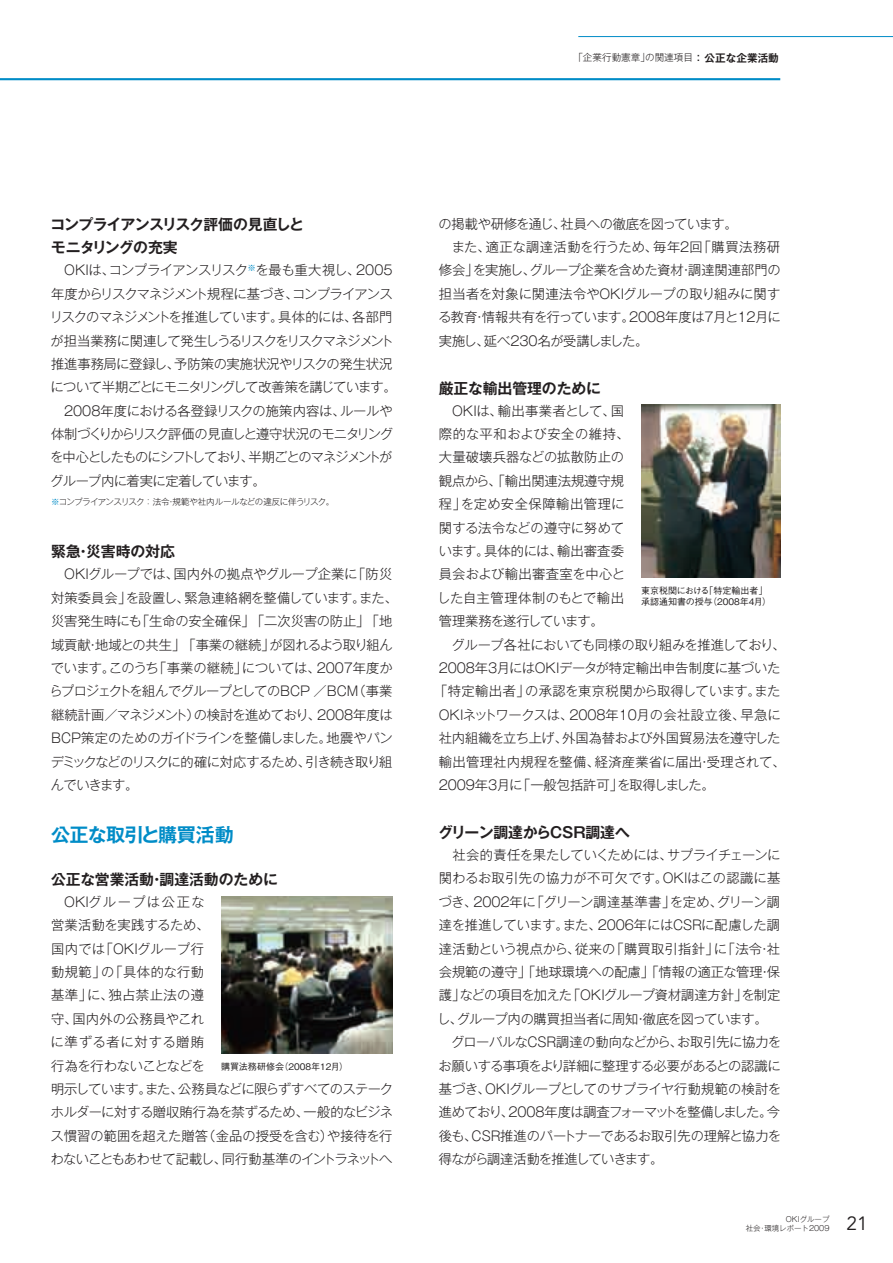
<style>
.page{position:relative;width:893px;height:1263px;background:#fff}
.page>*{position:absolute;margin:0;border:0;box-sizing:border-box;transform-origin:0 0}
.t1{font:700 19.2px "Gothic MB101 Pro De";letter-spacing:-.04em;color:#008cc7}
.t2{font:19.2px "Avenir";color:#231f20}
.t3{font:700 14.85px "Gothic MB101 Pro De";letter-spacing:-.005em;color:#231f20}
.t4{font:700 14.85px/23.4px "Gothic MB101 Pro De";letter-spacing:-.05em;color:#231f20}
.t5{font:300 13.35px/23.4px "Gothic MB101 Pro";letter-spacing:-.02em;color:#231f20}
.t6{font:300 13.35px/23.4px "Gothic MB101 Pro";letter-spacing:-.05em;color:#231f20}
.t7{font:300 13.35px "Gothic MB101 Pro";letter-spacing:.025em;color:#231f20}
.t8{font:300 13.35px "Gothic MB101 Pro";letter-spacing:.01em;color:#231f20}
.t9{font:300 13.35px "Gothic MB101 Pro";letter-spacing:.005em;color:#231f20}
.t10{font:300 13.35px "Gothic MB101 Pro";letter-spacing:.035em;color:#231f20}
.t11{font:300 13.35px "Gothic MB101 Pro";letter-spacing:.015em;color:#231f20}
.t12{font:300 13.35px "Gothic MB101 Pro";letter-spacing:.04em;color:#231f20}
.t13{font:300 13.35px "Gothic MB101 Pro";letter-spacing:.02em;color:#231f20}
.t14{font:300 13.35px "Gothic MB101 Pro";letter-spacing:-.06em;color:#231f20}
.t15{font:300 9.6px "Gothic MB101 Pro";color:#231f20}
.t16{font:500 9px/11.7px "Gothic BBB Pro";color:#231f20}
.t17{font:300 8.55px "Gothic MB101 Pro";letter-spacing:-.045em;color:#231f20}
.t18{font:300 7.5px/9.6px "Gothic MB101 Pro";color:#231f20;text-align:right}
.s1{font-weight:500;font-size:10.65px}
.s2{font-family:"Gothic MB101 Pro De";font-weight:700;font-size:10.65px}
.s3{color:#008cc7}
</style>
<div class="page">
<hr style="left:0;top:78px;width:780px;height:2px;background:#008cc7">
<hr style="left:578px;top:36px;width:315px;height:1px;background:#008cc7">
<img style="left:221px;top:896px;width:171px;height:157px">
<img style="left:641px;top:405px;width:139px;height:172px">
<p class="t15" style="left:573px;top:50px;width:207px">「企業行動憲章」の関連項目<span class="s1">：</span> <span class="s2">公正な企業活動</span></p>
<p class="t4" style="left:50px;top:211px;width:255px">コンプライアンスリスク評価の見直しとモニタリングの充実</p>
<p class="t6" style="left:50px;top:257px;width:349px">　OKIは、コンプライアンスリスク<sup>※</sup>を最も重大視し、2005年度からリスクマネジメント規程に基づき、コンプライアンスリスクのマネジメントを推進しています。具体的には、各部門が担当業務に関連して発生しうるリスクをリスクマネジメント推進事務局に登録し、予防策の実施状況やリスクの発生状況について半期ごとにモニタリングして改善策を講じています。　2008年度における各登録リスクの施策内容は、ルールや体制づくりからリスク評価の見直しと遵守状況のモニタリングを中心としたものにシフトしており、半期ごとのマネジメントがグループ内に着実に定着しています。</p>
<p class="t17" style="left:51px;top:495px;width:285px"><span class="s3">※</span>コンプライアンスリスク ： 法令・規範や社内ルールなどの違反に伴うリスク。</p>
<p class="t3" style="left:51px;top:539px;width:125px">緊急・災害時の対応</p>
<p class="t5" style="left:49px;top:561px;width:350px">　OKIグループでは、国内外の拠点やグループ企業に「防災対策委員会」を設置し、緊急連絡網を整備しています。また、災害発生時にも「生命の安全確保」「二次災害の防止」「地域貢献・地域との共生」「事業の継続」が図れるよう取り組んでいます。このうち「事業の継続」については、2007年度からプロジェクトを組んでグループとしてのBCP ／BCM（事業継続計画／マネジメント）の検討を進めており、2008年度は<br>BCP策定のためのガイドラインを整備しました。地震やパンデミックなどのリスクに的確に対応するため、引き続き取り組んでいきます。</p>
<h1 class="t1" style="left:51px;top:818px;width:185px">公正な取引と購買活動</h1>
<p class="t3" style="left:51px;top:867px;width:228px">公正な営業活動・調達活動のために</p>
<p class="t5" style="left:50px;top:888px;width:344px">　OKIグループは公正な<br>営業活動を実践するため、<br>国内では「OKIグループ行<br>動規範」の「具体的な行動<br>基準」に、独占禁止法の遵<br>守、国内外の公務員やこれ<br>に準ずる者に対する贈賄<br>行為を行わないことなどを<br>明示しています。また、公務員などに限らずすべてのステークホルダーに対する贈収賄行為を禁ずるため、一般的なビジネス慣習の範囲を超えた贈答（金品の授受を含む）や接待を行わないこともあわせて記載し、同行動基準のイントラネットへ</p>
<p class="t16" style="left:221px;top:1059px;width:129px">購買法務研修会（2008年12月）</p>
<p class="t5" style="left:438px;top:210px;width:344px">の掲載や研修を通じ、社員への徹底を図っています。<br>　また、適正な調達活動を行うため、毎年2回「購買法務研修会」を実施し、グループ企業を含めた資材・調達関連部門の担当者を対象に関連法令やOKIグループの取り組みに関する教育・情報共有を行っています。2008年度は7月と12月に実施し、延べ230名が受講しました。</p>
<p class="t3" style="left:439px;top:376px;width:164px">厳正な輸出管理のために</p>
<p class="t5" style="left:439px;top:397px;width:187px">　OKIは、輸出事業者として、国</p>
<p class="t10" style="left:439px;top:423px;width:192px">際的な平和および安全の維持、</p>
<p class="t11" style="left:439px;top:446px;width:187px">大量破壊兵器などの拡散防止の</p>
<p class="t5" style="left:439px;top:467px;width:187px">観点から、「輸出関連法規遵守規</p>
<p class="t12" style="left:439px;top:493px;width:187px">程」を定め安全保障輸出管理に</p>
<p class="t5" style="left:439px;top:514px;width:187px">関する法令などの遵守に努めて</p>
<p class="t9" style="left:439px;top:540px;width:187px">います。具体的には、輸出審査委</p>
<p class="t13" style="left:439px;top:563px;width:188px">員会および輸出審査室を中心と</p>
<p class="t7" style="left:437px;top:587px;width:188px">した自主管理体制のもとで輸出</p>
<p class="t14" style="left:439px;top:610px;width:166px">管理業務を遂行しています。</p>
<p class="t5" style="left:439px;top:631px;width:348px">　グループ各社においても同様の取り組みを推進しており、</p>
<p class="t5" style="left:439px;top:654px;width:343px">2008年3月にはOKIデータが特定輸出申告制度に基づいた</p>
<p class="t8" style="left:434px;top:680px;width:348px">「特定輸出者」の承認を東京税関から取得しています。また</p>
<p class="t5" style="left:439px;top:701px;width:343px">OKIネットワークスは、2008年10月の会社設立後、早急に</p>
<p class="t5" style="left:439px;top:724px;width:343px">社内組織を立ち上げ、外国為替および外国貿易法を遵守した</p>
<p class="t7" style="left:439px;top:750px;width:348px">輸出管理社内規程を整備、経済産業省に届出・受理されて、</p>
<p class="t5" style="left:439px;top:771px;width:278px">2009年3月に「一般包括許可」を取得しました。</p>
<p class="t3" style="left:438px;top:820px;width:193px">グリーン調達からCSR調達へ</p>
<p class="t5" style="left:437px;top:841px;width:345px">　社会的責任を果たしていくためには、サプライチェーンに関わるお取引先の協力が不可欠です。OKIはこの認識に基づき、2002年に「グリーン調達基準書」を定め、グリーン調達を推進しています。また、2006年にはCSRに配慮した調達活動という視点から、従来の「購買取引指針」に「法令・社会規範の遵守」「地球環境への配慮」「情報の適正な管理・保護」などの項目を加えた「OKIグループ資材調達方針」を制定し、グループ内の購買担当者に周知・徹底を図っています。　グローバルなCSR調達の動向などから、お取引先に協力をお願いする事項をより詳細に整理する必要があるとの認識に基づき、OKIグループとしてのサプライヤ行動規範の検討を進めており、2008年度は調査フォーマットを整備しました。今後も、CSR推進のパートナーであるお取引先の理解と協力を得ながら調達活動を推進していきます。</p>
<p class="t16" style="left:641px;top:583px;width:132px">東京税関における「特定輸出者」承認通知書の授与（2008年4月）</p>
<p class="t18" style="left:746px;top:1213px;width:85px">OKIグループ<br>社会・環境レポート2009</p>
<h1 class="t2" style="left:847px;top:1213px;width:23px">21</h1>
</div>
